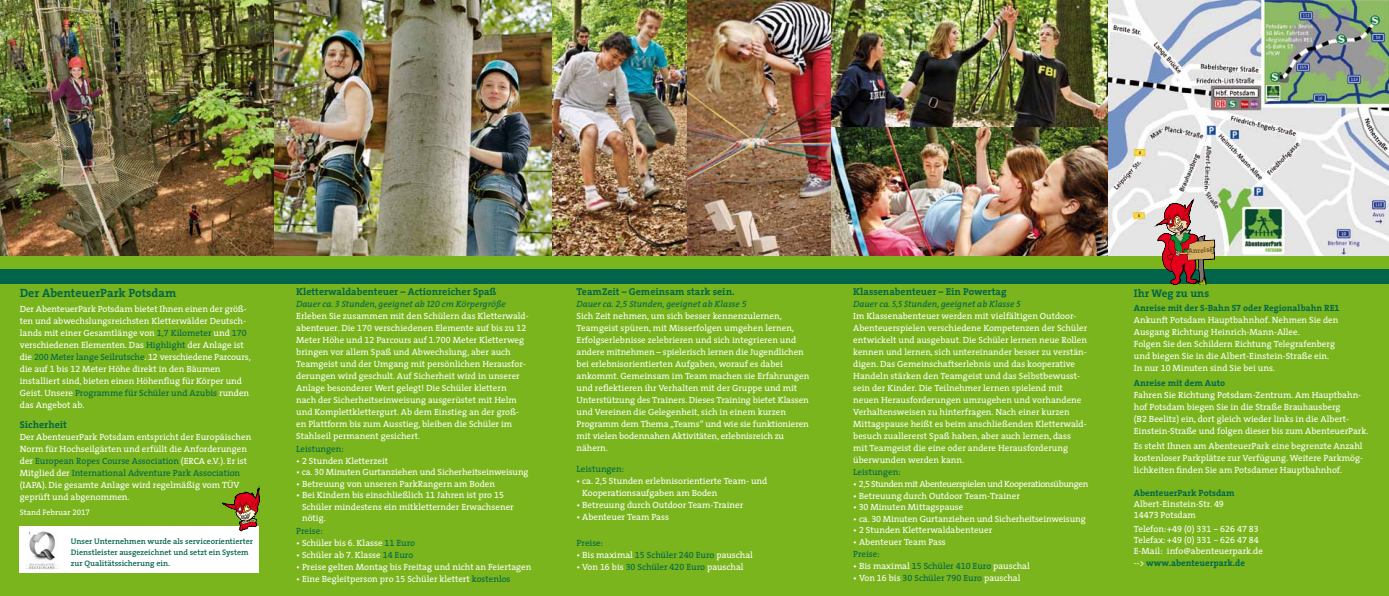
<style>
.page{position:relative;width:1389px;height:596px;background:#fff}
.page>*{position:absolute;margin:0;border:0;box-sizing:border-box;transform-origin:0 0}
.t1{font:700 12px "The Serif";color:#00654b}
.t2{font:700 11px "The Serif";color:#00654b}
.t3{font:700 10px "The Serif";color:#00654b}
.t4{font:9px/12px "The Serif";color:#fff}
.t5{font:9px "The Serif";color:#00654b}
.t6{font:9px "The Serif";letter-spacing:-.04em;color:#fff}
.t7{font:9px/11px "The Serif Expert";color:#fff}
.t8{font:700 9px "The Serif";color:#00654b}
.t9{font:600 8px/11px "The Serif";color:#00654b}
.t10{font:8px "The Serif";color:#fff}
.t11{font:700 7px "The Serif";color:#704f24}
.s1{font-family:"The Serif Expert";color:#00654b}
.s2{color:#00654b}
.s3{font-family:"The Serif Expert"}
.s4{font-style:italic;color:#00654b}
.s5{font-family:"The Serif Caps";font-style:italic;color:#00654b}
.s6{font-family:"The Serif Expert";font-style:italic;color:#00654b}
.s7{font-weight:700;color:#00654b}
.s8{font-family:"The Serif Bold Expert";color:#00654b}
.s9{font-family:"The Serif"}
</style>
<div class="page">
<div style="left:0;top:0;width:1389px;height:595px;background:#7ab51d"></div>
<img style="left:0;top:0;width:688px;height:255px">
<div style="left:0;top:269px;width:1389px;height:14px;background:#00654b"></div>
<div style="left:20px;top:526px;width:239px;height:46px;background:#fff"></div>
<img style="left:27px;top:531px;width:31px;height:38px">
<img style="left:831px;top:0;width:277px;height:128px">
<img style="left:831px;top:128px;width:277px;height:127px">
<img style="left:688px;top:0;width:143px;height:255px">
<svg style="left:222px;top:487px;width:37px;height:43px"></svg>
<img style="left:1108px;top:0;width:281px;height:255px">
<svg style="left:1156px;top:200px;width:59px;height:85px;background:#a27767"></svg>
<h1 class="t1" style="left:20px;top:282px;width:158px">Der AbenteuerPark Potsdam</h1>
<p class="t4" style="left:20px;top:302px;width:232px">Der AbenteuerPark Potsdam bietet Ihnen einen der größ&shy;ten und abwechslungsreichsten Kletterwälder Deutsch&shy;lands mit einer Gesamtlänge von <span class="s1">1,7</span> <span class="s2">Kilometer</span> und <span class="s1">170 </span>verschiedenen Elementen. Das <span class="s2">Highlight</span> der Anlage ist die <span class="s1">200</span> <span class="s2">Meter lange Seilrutsche</span>. <span class="s3">12</span> verschiedene Parcours, die auf <span class="s3">1</span> bis <span class="s3">12</span> Meter Höhe direkt in den Bäumen installiert sind, bieten einen Höhenflug für Körper und Geist. Unsere <span class="s2">Programme für Schüler und Azubis</span> runden das Angebot ab.</p>
<p class="t3" style="left:20px;top:416px;width:49px">Sicherheit</p>
<p class="t4" style="left:20px;top:430px;width:233px">Der AbenteuerPark Potsdam entspricht der Europäischen Norm für Hochseilgärten und erfüllt die Anforderungen der <span class="s2">European Ropes Course Association</span> (ERCA e.V.). Er ist Mitglied der <span class="s2">International Adventure Park Association </span>(IAPA). Die gesamte Anlage wird regelmäßig vom TÜV geprüft und abgenommen.</p>
<p class="t10" style="left:20px;top:505px;width:72px">Stand Februar <span class="s3">2017</span></p>
<p class="t9" style="left:71px;top:535px;width:184px">Unser Unternehmen wurde als serviceorientierter<br>Dienstleister ausgezeichnet und setzt ein System zur Qualitätssicherung ein.</p>
<p class="t3" style="left:296px;top:283px;width:202px">Kletterwaldabenteuer – Actionreicher Spaß</p>
<p class="t4" style="left:296px;top:298px;width:234px"><span class="s4">Dauer ca.</span> <span class="s5">3</span> <span class="s4">Stunden, geeignet ab</span> <span class="s5">120</span> <span class="s4">cm Körpergröße </span>Erleben Sie zusammen mit den Schülern das Kletterwald&shy;abenteuer. Die <span class="s3">170</span> verschiedenen Elemente auf bis zu <span class="s3">12<br></span>Meter Höhe und <span class="s3">12</span> Parcours auf <span class="s3">1.700</span> Meter Kletterweg bringen vor allem Spaß und Abwechslung, aber auch Teamgeist und der Umgang mit persönlichen Herausfor&shy;derungen wird geschult. Auf Sicherheit wird in unserer Anlage besonderer Wert gelegt! Die Schüler klettern nach der Sicherheitseinweisung ausgerüstet mit Helm und Komplettklettergurt. Ab dem Einstieg an der groß&shy;en Plattform bis zum Ausstieg, bleiben die Schüler im Stahlseil permanent gesichert.</p>
<p class="t5" style="left:296px;top:441px;width:49px">Leistungen:</p>
<p class="t4" style="left:296px;top:454px;width:93px">• <span class="s3">2</span> Stunden Kletterzeit</p>
<p class="t4" style="left:296px;top:466px;width:234px">• ca. <span class="s3">30</span> Minuten Gurtanziehen und Sicherheitseinweisung</p>
<p class="t4" style="left:296px;top:477px;width:200px">• Betreuung von unseren ParkRangern am Boden</p>
<p class="t4" style="left:302px;top:489px;width:213px;line-height:11.5px;text-indent:-6px">• Bei Kindern bis einschließlich <span class="s3">11</span> Jahren ist pro <span class="s3">15<br></span>Schüler mindestens ein mitkletternder Erwachsener nötig.</p>
<p class="t5" style="left:296px;top:523px;width:28px">Preise:</p>
<p class="t4" style="left:296px;top:536px;width:120px">• Schüler bis <span class="s3">6</span>. Klasse <span class="s1">11</span> <span class="s2">Euro</span></p>
<p class="t4" style="left:296px;top:548px;width:119px">• Schüler ab <span class="s3">7</span>. Klasse <span class="s1">14</span> <span class="s2">Euro</span></p>
<p class="t4" style="left:296px;top:560px;width:237px">• Preise gelten Montag bis Freitag und nicht an Feiertagen</p>
<p class="t4" style="left:296px;top:572px;width:216px">• Eine Begleitperson pro <span class="s3">15</span> Schüler klettert <span class="s2">kostenlos</span></p>
<p class="t3" style="left:577px;top:283px;width:160px">TeamZeit – Gemeinsam stark sein.</p>
<p class="t4" style="left:577px;top:298px;width:234px"><span class="s4">Dauer ca.</span> <span class="s6">2,5</span> <span class="s4">Stunden, geeignet ab Klasse</span> <span class="s6">5<br></span>Sich Zeit nehmen, um sich besser kennenzulernen, Teamgeist spüren, mit Misserfolgen umgehen lernen, Erfolgserlebnisse zelebrieren und sich integrieren und andere mitnehmen – spielerisch lernen die Jugendlichen bei erlebnisorientierten Aufgaben, worauf es dabei ankommt. Gemeinsam im Team machen sie Erfahrungen und reflektieren ihr Verhalten mit der Gruppe und mit Unterstützung des Trainers. Dieses Training bietet Klassen und Vereinen die Gelegenheit, sich in einem kurzen Programm dem Thema „Teams“ und wie sie funktionieren mit vielen bodennahen Aktivitäten, erlebnisreich zu nähern.</p>
<p class="t5" style="left:577px;top:461px;width:49px">Leistungen:</p>
<p class="t4" style="left:582px;top:474px;width:187px;text-indent:-6px">• ca. <span class="s3">2,5</span> Stunden erlebnisorientierte Team- und<br>Kooperationsaufgaben am Boden</p>
<p class="t4" style="left:577px;top:498px;width:168px">• Betreuung durch Outdoor Team-Trainer</p>
<p class="t4" style="left:577px;top:510px;width:94px">• Abenteuer Team Pass</p>
<p class="t5" style="left:577px;top:535px;width:28px">Preise:</p>
<p class="t4" style="left:577px;top:548px;width:178px">• Bis maximal <span class="s1">15</span> <span class="s2">Schüler</span> <span class="s1">240</span> <span class="s2">Euro</span> pauschal</p>
<p class="t4" style="left:577px;top:560px;width:169px">• Von <span class="s3">16</span> bis <span class="s1">30</span> <span class="s2">Schüler</span> <span class="s1">420</span> <span class="s2">Euro</span> pauschal</p>
<p class="t3" style="left:853px;top:283px;width:155px">Klassenabenteuer – Ein Powertag</p>
<p class="t4" style="left:853px;top:298px;width:235px"><span class="s4">Dauer ca.</span> <span class="s5">5,5</span> <span class="s4">Stunden, geeignet ab Klasse</span> <span class="s5">5<br></span>Im Klassenabenteuer werden mit vielfältigen Outdoor-Abenteuerspielen verschiedene Kompetenzen der Schüler entwickelt und ausgebaut. Die Schüler lernen neue Rollen kennen und lernen, sich untereinander besser zu verstän&shy;digen. Das Gemeinschaftserlebnis und das kooperative Handeln stärken den Teamgeist und das Selbstbewusst&shy;sein der Kinder. Die Teilnehmer lernen spielend mit neuen Herausforderungen umzugehen und vorhandene Verhaltensweisen zu hinterfragen. Nach einer kurzen Mittagspause heißt es beim anschließenden Kletterwald&shy;besuch zuallererst Spaß haben, aber auch lernen, dass mit Teamgeist die eine oder andere Herausforderung überwunden werden kann.</p>
<p class="t5" style="left:853px;top:464px;width:49px">Leistungen:</p>
<p class="t6" style="left:853px;top:476px;width:237px">• <span class="s3">2,5</span> Stunden mit Abenteuerspielen und Kooperationsübungen</p>
<p class="t4" style="left:853px;top:489px;width:168px">• Betreuung durch Outdoor Team-Trainer</p>
<p class="t4" style="left:853px;top:500px;width:112px">• <span class="s3">30</span> Minuten Mittagspause</p>
<p class="t4" style="left:853px;top:512px;width:234px">• ca. <span class="s3">30</span> Minuten Gurtanziehen und Sicherheitseinweisung</p>
<p class="t4" style="left:853px;top:523px;width:141px">• <span class="s3">2</span> Stunden Kletterwaldabenteuer</p>
<p class="t4" style="left:853px;top:535px;width:94px">• Abenteuer Team Pass</p>
<p class="t5" style="left:853px;top:545px;width:28px">Preise:</p>
<p class="t4" style="left:853px;top:559px;width:178px">• Bis maximal <span class="s1">15</span> <span class="s2">Schüler</span> <span class="s1">410</span> <span class="s2">Euro</span> pauschal</p>
<p class="t4" style="left:853px;top:571px;width:169px">• Von <span class="s3">16</span> bis <span class="s1">30</span> <span class="s2">Schüler</span> <span class="s1">790</span> <span class="s2">Euro</span> pauschal</p>
<p class="t11" style="left:1188px;top:245px;width:26px;rotate:-3deg">Anreise</p>
<p class="t2" style="left:1134px;top:284px;width:77px">Ihr Weg zu uns</p>
<p class="t4" style="left:1134px;top:301px;width:207px"><span class="s7">Anreise mit der S-Bahn S</span><span class="s8">7</span> <span class="s7">oder Regionalbahn RE</span><span class="s8">1<br></span>Ankunft Potsdam Hauptbahnhof. Nehmen Sie den Ausgang Richtung Heinrich-Mann-Allee.<br>Folgen Sie den Schildern Richtung Telegrafenberg und biegen Sie in die Albert-Einstein-Straße ein.<br>In nur <span class="s3">10</span> Minuten sind Sie bei uns.</p>
<p class="t8" style="left:1134px;top:375px;width:93px">Anreise mit dem Auto</p>
<p class="t4" style="left:1134px;top:388px;width:236px">Fahren Sie Richtung Potsdam-Zentrum. Am Hauptbahn&shy;hof Potsdam biegen Sie in die Straße Brauhausberg<br>(B<span class="s3">2</span> Beelitz) ein, dort gleich wieder links in die Albert-Einstein-Straße und folgen dieser bis zum AbenteuerPark.</p>
<p class="t4" style="left:1134px;top:439px;width:231px;text-align:justify">Es steht Ihnen am AbenteuerPark eine begrenzte Anzahl kostenloser Parkplätze zur Verfügung. Weitere Parkmög&shy;lichkeiten finden Sie am Potsdamer Hauptbahnhof.</p>
<p class="t4" style="left:1134px;top:486px;width:102px;line-height:11px"><span class="s7">AbenteuerPark Potsdam<br></span>Albert-Einstein-Str. <span class="s3">49<br>14473</span> Potsdam</p>
<p class="t7" style="left:1134px;top:522px;width:126px"><span class="s9">Telefon:</span>+49 (0) 331 - 626 47 83<br><span class="s9">Telefax:</span>+49 (0) 331 - 626 47 84</p>
<p class="t4" style="left:1134px;top:544px;width:131px">E-Mail: info@abenteuerpark.de --&gt; <span class="s7">www.abenteuerpark.de</span></p>
</div>
